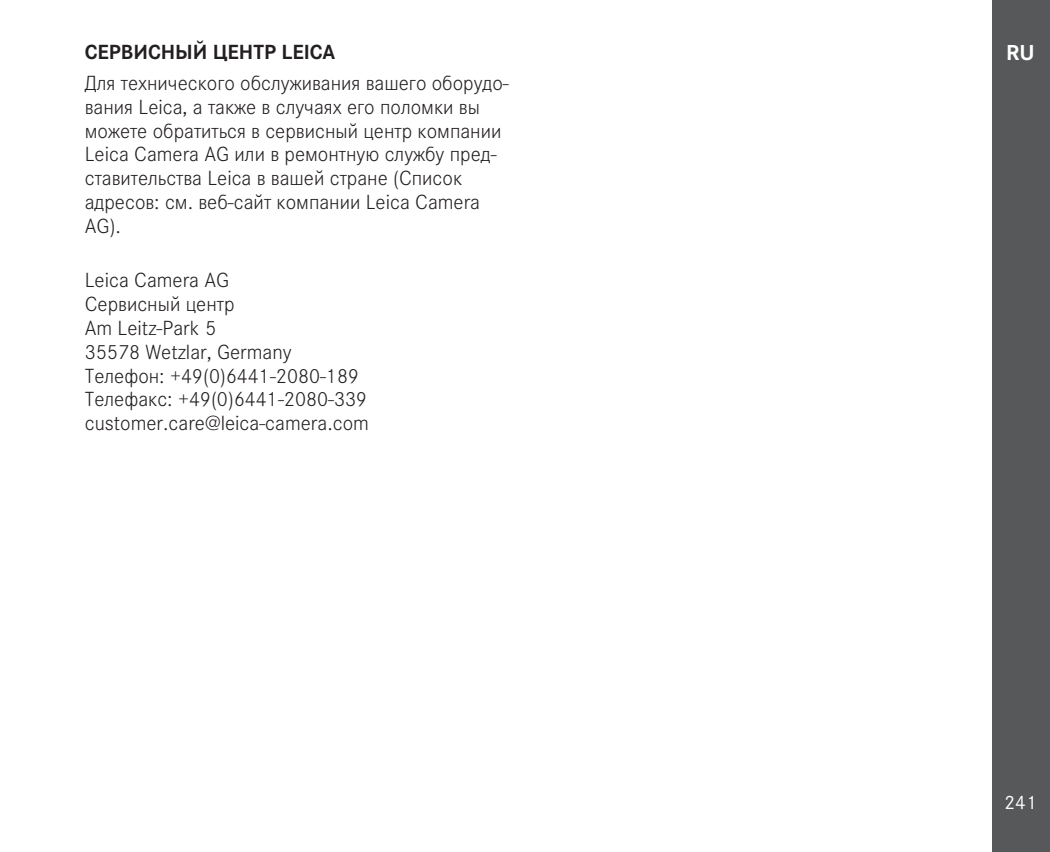
<style>
.page{position:relative;width:1050px;height:852px;background:#fff}
.page>*{position:absolute;margin:0;border:0;box-sizing:border-box;transform-origin:0 0}
.t1{font:700 22.5px "Corporate S";color:#fff}
.t2{font:300 21.25px/23.8px "Corporate S";color:#231f20}
.t3{font:700 21.25px "Corporate S";color:#231f20}
.t4{font:20px "Corporate S";color:#fff}
</style>
<div class="page">
<div style="left:992px;top:0;width:58px;height:851px;background:#57585a"></div>
<p class="t3" style="left:85px;top:35px;width:252px">СЕРВИСНЫЙ ЦЕНТР LEICA</p>
<p class="t2" style="left:85px;top:70px;width:425px">Для технического обслуживания вашего оборудо&shy;вания Leica, а также в случаях его поломки вы можете обратиться в сервисный центр компании Leica Camera AG или в ремонтную службу пред&shy;ставительства Leica в вашей стране (Список адресов: см. веб-сайт компании Leica Camera AG).</p>
<p class="t2" style="left:85px;top:267px;width:286px">Leica Camera AG<br>Сервисный центр<br>Am Leitz-Park 5<br>35578 Wetzlar, Germany<br>Телефон: +49(0)6441-2080-189<br>Телефакс: +49(0)6441-2080-339 customer.care@leica-camera.com</p>
<p class="t1" style="left:1006px;top:35px;width:30px">RU</p>
<p class="t4" style="left:1004px;top:786px;width:33px">241</p>
</div>
